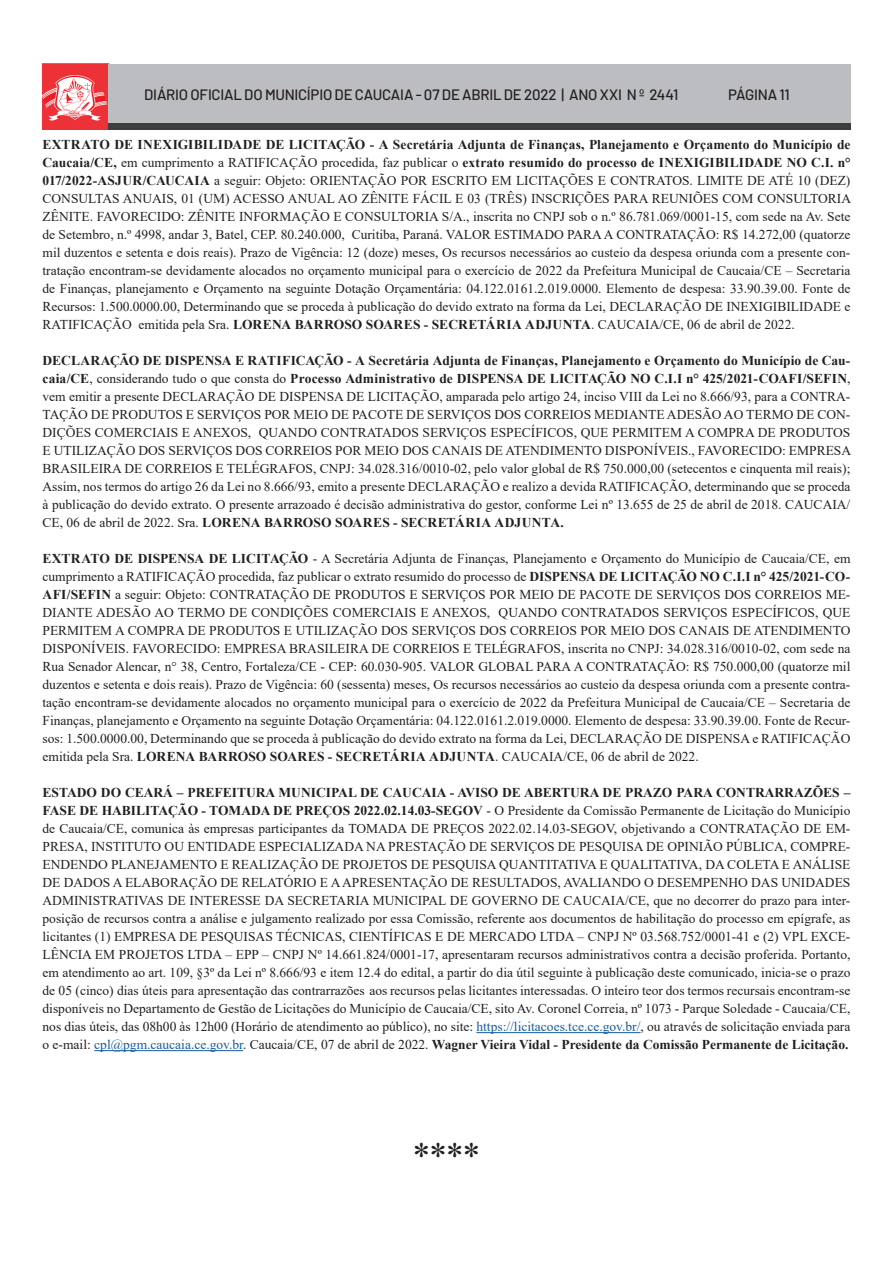
<style>
.page{position:relative;width:893px;height:1263px;background:#fff}
.page>*{position:absolute;margin:0;border:0;box-sizing:border-box;transform-origin:0 0}
.gifos_finais{font:36px "Times New Roman";color:#231f20}
.t1{font:500 15px "Barlow";letter-spacing:-.015em;color:#231f20}
.t2{font:13.5px/18px "Times New Roman";color:#231f20;text-align:justify}
.s1{font-weight:700}
.s2{color:#175d9e}
</style>
<div class="page">
<img style="left:43px;top:64px;width:65px;height:65px">
<div style="left:108px;top:64px;width:742px;height:65px;background:#bcbdc0"></div>
<div style="left:108px;top:123px;width:742px;height:6px;background:#3e3e3f"></div>
<hr style="left:476px;top:1032px;width:164px;height:1px;background:#175d9e">
<hr style="left:94px;top:1050px;width:149px;height:1px;background:#175d9e">
<p class="t1" style="left:144px;top:83px;width:536px">DIÁRIO OFICIAL DO MUNICÍPIO DE CAUCAIA - 07 DE ABRIL DE 2022 | ANO XXI N º 2441</p>
<p class="t1" style="left:728px;top:83px;width:63px">PÁGINA 11</p>
<p class="t2" style="left:43px;top:135px;width:810px"><span class="s1">EXTRATO DE INEXIGIBILIDADE DE LICITAÇÃO - A Secretária Adjunta de Finanças, Planejamento e Orçamento do Município de Caucaia/CE,</span> em cumprimento a RATIFICAÇÃO procedida, faz publicar o <span class="s1">extrato resumido do processo de INEXIGIBILIDADE NO C.I. n° 017/2022-ASJUR/CAUCAIA</span> a seguir: Objeto: ORIENTAÇÃO POR ESCRITO EM LICITAÇÕES E CONTRATOS. LIMITE DE ATÉ 10 (DEZ)<br>CONSULTAS ANUAIS, 01 (UM) ACESSO ANUAL AO ZÊNITE FÁCIL E 03 (TRÊS) INSCRIÇÕES PARA REUNIÕES COM CONSULTORIA ZÊNITE. FAVORECIDO: ZÊNITE INFORMAÇÃO E CONSULTORIA S/A., inscrita no CNPJ sob o n.º 86.781.069/0001-15, com sede na Av. Sete de Setembro, n.º 4998, andar 3, Batel, CEP. 80.240.000, Curitiba, Paraná. VALOR ESTIMADO PARA A CONTRATAÇÃO: R$ 14.272,00 (quatorze mil duzentos e setenta e dois reais). Prazo de Vigência: 12 (doze) meses, Os recursos necessários ao custeio da despesa oriunda com a presente con&shy;tratação encontram-se devidamente alocados no orçamento municipal para o exercício de 2022 da Prefeitura Municipal de Caucaia/CE – Secretaria de Finanças, planejamento e Orçamento na seguinte Dotação Orçamentária: 04.122.0161.2.019.0000. Elemento de despesa: 33.90.39.00. Fonte de Recursos: 1.500.0000.00, Determinando que se proceda à publicação do devido extrato na forma da Lei, DECLARAÇÃO DE INEXIGIBILIDADE e RATIFICAÇÃO emitida pela Sra. <span class="s1">LORENA BARROSO SOARES - SECRETÁRIA ADJUNTA</span>. CAUCAIA/CE, 06 de abril de 2022.</p>
<p class="t2" style="left:43px;top:351px;width:810px"><span class="s1">DECLARAÇÃO DE DISPENSA E RATIFICAÇÃO - A Secretária Adjunta de Finanças, Planejamento e Orçamento do Município de Cau&shy;caia/CE</span>, considerando tudo o que consta do <span class="s1">Processo Administrativo de DISPENSA DE LICITAÇÃO NO C.I.I n° 425/2021-COAFI/SEFIN</span>, vem emitir a presente DECLARAÇÃO DE DISPENSA DE LICITAÇÃO, amparada pelo artigo 24, inciso VIII da Lei no 8.666/93, para a CONTRA-TAÇÃO DE PRODUTOS E SERVIÇOS POR MEIO DE PACOTE DE SERVIÇOS DOS CORREIOS MEDIANTE ADESÃO AO TERMO DE CON-DIÇÕES COMERCIAIS E ANEXOS, QUANDO CONTRATADOS SERVIÇOS ESPECÍFICOS, QUE PERMITEM A COMPRA DE PRODUTOS E UTILIZAÇÃO DOS SERVIÇOS DOS CORREIOS POR MEIO DOS CANAIS DE ATENDIMENTO DISPONÍVEIS., FAVORECIDO: EMPRESA BRASILEIRA DE CORREIOS E TELÉGRAFOS, CNPJ: 34.028.316/0010-02, pelo valor global de R$ 750.000,00 (setecentos e cinquenta mil reais); Assim, nos termos do artigo 26 da Lei no 8.666/93, emito a presente DECLARAÇÃO e realizo a devida RATIFICAÇÃO, determinando que se proceda à publicação do devido extrato. O presente arrazoado é decisão administrativa do gestor, conforme Lei nº 13.655 de 25 de abril de 2018. CAUCAIA/ CE, 06 de abril de 2022. Sra. <span class="s1">LORENA BARROSO SOARES - SECRETÁRIA ADJUNTA.</span></p>
<p class="t2" style="left:43px;top:549px;width:809px"><span class="s1">EXTRATO DE DISPENSA DE LICITAÇÃO</span> - A Secretária Adjunta de Finanças, Planejamento e Orçamento do Município de Caucaia/CE, em cumprimento a RATIFICAÇÃO procedida, faz publicar o extrato resumido do processo de <span class="s1">DISPENSA DE LICITAÇÃO NO C.I.I n° 425/2021-CO-AFI/SEFIN</span> a seguir: Objeto: CONTRATAÇÃO DE PRODUTOS E SERVIÇOS POR MEIO DE PACOTE DE SERVIÇOS DOS CORREIOS ME-DIANTE ADESÃO AO TERMO DE CONDIÇÕES COMERCIAIS E ANEXOS, QUANDO CONTRATADOS SERVIÇOS ESPECÍFICOS, QUE PERMITEM A COMPRA DE PRODUTOS E UTILIZAÇÃO DOS SERVIÇOS DOS CORREIOS POR MEIO DOS CANAIS DE ATENDIMENTO DISPONÍVEIS. FAVORECIDO: EMPRESA BRASILEIRA DE CORREIOS E TELÉGRAFOS, inscrita no CNPJ: 34.028.316/0010-02, com sede na Rua Senador Alencar, n° 38, Centro, Fortaleza/CE - CEP: 60.030-905. VALOR GLOBAL PARA A CONTRATAÇÃO: R$ 750.000,00 (quatorze mil duzentos e setenta e dois reais). Prazo de Vigência: 60 (sessenta) meses, Os recursos necessários ao custeio da despesa oriunda com a presente contra&shy;tação encontram-se devidamente alocados no orçamento municipal para o exercício de 2022 da Prefeitura Municipal de Caucaia/CE – Secretaria de Finanças, planejamento e Orçamento na seguinte Dotação Orçamentária: 04.122.0161.2.019.0000. Elemento de despesa: 33.90.39.00. Fonte de Recur&shy;sos: 1.500.0000.00, Determinando que se proceda à publicação do devido extrato na forma da Lei, DECLARAÇÃO DE DISPENSA e RATIFICAÇÃO emitida pela Sra. <span class="s1">LORENA BARROSO SOARES - SECRETÁRIA ADJUNTA</span>. CAUCAIA/CE, 06 de abril de 2022.</p>
<p class="t2" style="left:43px;top:783px;width:809px"><span class="s1">ESTADO DO CEARÁ – PREFEITURA MUNICIPAL DE CAUCAIA - AVISO DE ABERTURA DE PRAZO PARA CONTRARRAZÕES – FASE DE HABILITAÇÃO - TOMADA DE PREÇOS 2022.02.14.03-SEGOV</span> - O Presidente da Comissão Permanente de Licitação do Município de Caucaia/CE, comunica às empresas participantes da TOMADA DE PREÇOS 2022.02.14.03-SEGOV, objetivando a CONTRATAÇÃO DE EM-PRESA, INSTITUTO OU ENTIDADE ESPECIALIZADA NA PRESTAÇÃO DE SERVIÇOS DE PESQUISA DE OPINIÃO PÚBLICA, COMPRE-ENDENDO PLANEJAMENTO E REALIZAÇÃO DE PROJETOS DE PESQUISA QUANTITATIVA E QUALITATIVA, DA COLETA E ANÁLISE DE DADOS A ELABORAÇÃO DE RELATÓRIO E A APRESENTAÇÃO DE RESULTADOS, AVALIANDO O DESEMPENHO DAS UNIDADES ADMINISTRATIVAS DE INTERESSE DA SECRETARIA MUNICIPAL DE GOVERNO DE CAUCAIA/CE, que no decorrer do prazo para inter&shy;posição de recursos contra a análise e julgamento realizado por essa Comissão, referente aos documentos de habilitação do processo em epígrafe, as licitantes (1) EMPRESA DE PESQUISAS TÉCNICAS, CIENTÍFICAS E DE MERCADO LTDA – CNPJ Nº 03.568.752/0001-41 e (2) VPL EXCE-LÊNCIA EM PROJETOS LTDA – EPP – CNPJ Nº 14.661.824/0001-17, apresentaram recursos administrativos contra a decisão proferida. Portanto, em atendimento ao art. 109, §3º da Lei nº 8.666/93 e item 12.4 do edital, a partir do dia útil seguinte à publicação deste comunicado, inicia-se o prazo de 05 (cinco) dias úteis para apresentação das contrarrazões aos recursos pelas licitantes interessadas. O inteiro teor dos termos recursais encontram-se disponíveis no Departamento de Gestão de Licitações do Município de Caucaia/CE, sito Av. Coronel Correia, nº 1073 - Parque Soledade - Caucaia/CE, nos dias úteis, das 08h00 às 12h00 (Horário de atendimento ao público), no site: <span class="s2">https://licitacoes.tce.ce.gov.br/</span>, ou através de solicitação enviada para o e-mail: <span class="s2">cpl@pgm.caucaia.ce.gov.br</span>. Caucaia/CE, 07 de abril de 2022. <span class="s1">Wagner Vieira Vidal - Presidente da Comissão Permanente de Licitação.</span></p>
<p class="gifos_finais" style="left:412px;top:1130px;width:69px">****</p>
</div>
